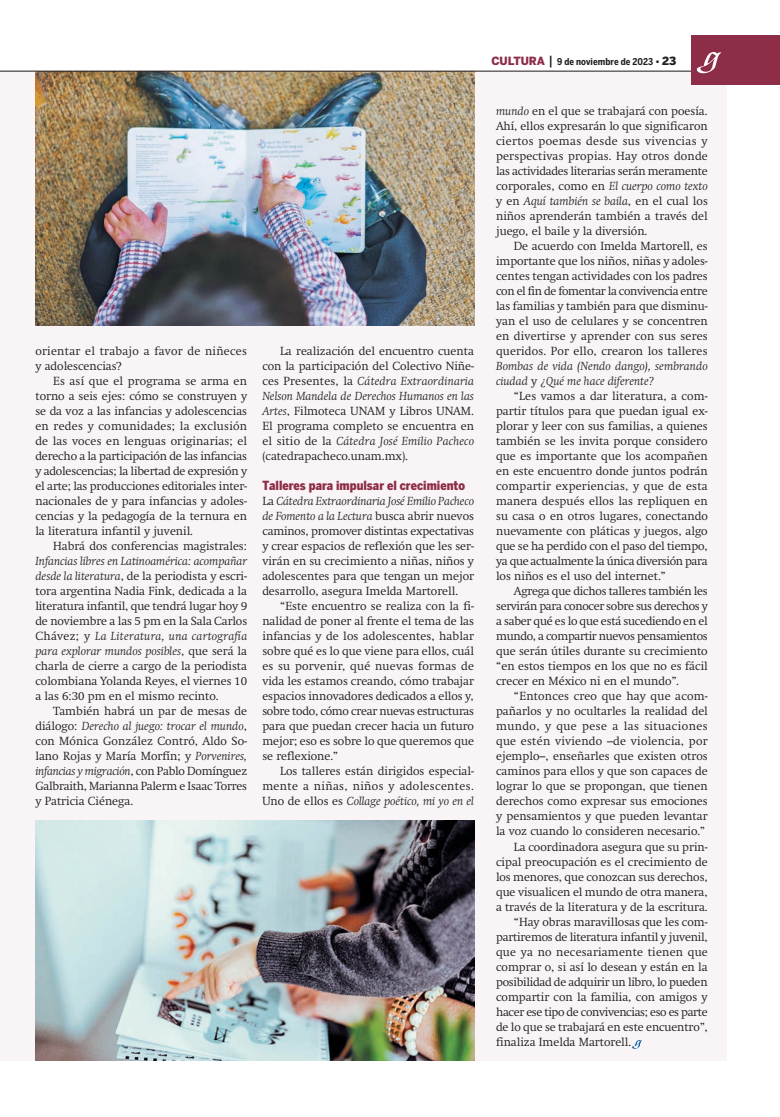
<style>
.page{position:relative;width:780px;height:1117px;background:#fff}
.page>*{position:absolute;margin:0;border:0;box-sizing:border-box;transform-origin:0 0}
.t1{font:900 12.5px "Benton Sans Cond";color:#8d2d47}
.t2{font:300 11.62px/15px "Swift";color:#231f20;text-align:justify}
.t3{font:300 11.62px "Swift";letter-spacing:.02em;color:#231f20}
.t4{font:italic 300 11.62px/15px "Swift";letter-spacing:.01em;color:#231f20}
.t5{font:300 11.62px/15px "Swift";letter-spacing:.025em;color:#231f20}
.t6{font:300 11.62px "Swift";letter-spacing:-.02em;color:#231f20}
.t7{font:300 11.62px "Swift";letter-spacing:-.025em;color:#231f20}
.t8{font:300 11.62px "Swift";letter-spacing:.035em;color:#231f20}
.t9{font:700 9.38px "Benton Sans Cond";letter-spacing:.01em;color:#231f20}
.s1{font-style:italic}
.s2{font-family:"Benton Sans";font-weight:900;font-size:11.25px;color:#8d2d47}
.s3{font-weight:500;font-size:12.5px}
.s4{font-family:"Benton Sans";font-weight:900}
.s5{font-family:"Benton Sans";font-weight:900;font-size:11.25px}
.s6{font-style:normal}
</style>
<div class="page">
<div style="left:0;top:71px;width:726px;height:989px;background:#f9f4f5"></div>
<img style="left:35px;top:72px;width:439px;height:253px">
<hr style="left:0;top:71px;width:726px;height:1px;background:#231f20">
<div style="left:691px;top:35px;width:88px;height:50px;background:#8d2d47"></div>
<svg style="left:696px;top:52px;width:26px;height:21px"></svg>
<img style="left:36px;top:820px;width:438px;height:240px">
<svg style="left:632px;top:1040px;width:10px;height:8px"></svg>
<p class="t5" style="left:35px;top:343px;width:213px">orientar el trabajo a favor de niñeces y adolescencias?</p>
<p class="t2" style="left:35px;top:373px;width:213px;text-indent:18px">Es así que el programa se arma en torno a seis ejes: cómo se construyen y se da voz a las infancias y adolescencias en redes y comunidades; la exclusión de las voces en lenguas originarias; el derecho a la participación de las infancias y adolescencias; la libertad de expresión y el arte; las producciones editoriales inter&shy;nacionales de y para infancias y adoles&shy;cencias y la pedagogía de la ternura en la literatura infantil y juvenil.</p>
<p class="t2" style="left:53px;top:538px;width:195px">Habrá dos conferencias magistrales:</p>
<p class="t2" style="left:35px;top:553px;width:213px"><span class="s1">Infancias libres en Latinoamérica: acompañar desde la literatura</span>, de la periodista y escri&shy;tora argentina Nadia Fink, dedicada a la literatura infantil, que tendrá lugar hoy 9 de noviembre a las 5 pm en la Sala Carlos Chávez; y <span class="s1">La Literatura, una cartografía para explorar mundos posibles</span>, que será la charla de cierre a cargo de la periodista colombiana Yolanda Reyes, el viernes 10 a las 6:30 pm en el mismo recinto.</p>
<p class="t2" style="left:35px;top:703px;width:213px;text-indent:18px">También habrá un par de mesas de diálogo: <span class="s1">Derecho al juego: trocar el mundo</span>, con Mónica González Contró, Aldo So&shy;lano Rojas y María Morfín; y <span class="s1">Porvenires, infancias y migración</span>, con Pablo Domínguez Galbraith, Marianna Palerm e Isaac Torres y Patricia Ciénega.</p>
<p class="t2" style="left:262px;top:343px;width:213px;text-indent:18px">La realización del encuentro cuenta con la participación del Colectivo Niñe&shy;ces Presentes, la <span class="s1">Cátedra Extraordinaria Nelson Mandela de Derechos Humanos en las Artes</span>, Filmoteca UNAM y Libros UNAM.<br>El programa completo se encuentra en el sitio de la <span class="s1">Cátedra José Emilio Pacheco </span>(catedrapacheco.unam.mx).</p>
<p class="t1" style="left:262px;top:478px;width:204px">Talleres para impulsar el crecimiento</p>
<p class="t2" style="left:262px;top:493px;width:213px">La <span class="s1">Cátedra Extraordinaria José Emilio Pacheco de Fomento a la Lectura</span> busca abrir nuevos caminos, promover distintas expectativas y crear espacios de reflexión que les ser&shy;virán en su crecimiento a niñas, niños y adolescentes para que tengan un mejor desarrollo, asegura Imelda Martorell.</p>
<p class="t2" style="left:262px;top:598px;width:213px;text-indent:18px">“Este encuentro se realiza con la fi&shy;nalidad de poner al frente el tema de las infancias y de los adolescentes, hablar sobre qué es lo que viene para ellos, cuál es su porvenir, qué nuevas formas de vida les estamos creando, cómo trabajar espacios innovadores dedicados a ellos y, sobre todo, cómo crear nuevas estructuras para que puedan crecer hacia un futuro mejor; eso es sobre lo que queremos que se reflexione.”</p>
<p class="t2" style="left:262px;top:763px;width:213px;text-indent:18px">Los talleres están dirigidos especial&shy;mente a niñas, niños y adolescentes.<br>Uno de ellos es <span class="s1">Collage poético, mi yo en el</span></p>
<p class="t9" style="left:491px;top:56px;width:186px"><span class="s2">CULTURA</span> <span class="s3">|</span> 9 de noviembre de 2023 <span class="s4">•</span> <span class="s5">23</span></p>
<p class="t2" style="left:496px;top:103px;width:213px"><span class="s1">mundo</span> en el que se trabajará con poesía.<br>Ahí, ellos expresarán lo que significaron ciertos poemas desde sus vivencias y perspectivas propias. Hay otros donde las actividades literarias serán meramente corporales, como en <span class="s1">El cuerpo como texto </span>y en <span class="s1">Aquí también se baila</span>, en el cual los niños aprenderán también a través del juego, el baile y la diversión.</p>
<p class="t2" style="left:496px;top:238px;width:213px;text-indent:18px">De acuerdo con Imelda Martorell, es importante que los niños, niñas y adoles&shy;centes tengan actividades con los padres con el fin de fomentar la convivencia entre las familias y también para que disminu&shy;yan el uso de celulares y se concentren en divertirse y aprender con sus seres queridos. Por ello, crearon los talleres</p>
<p class="t4" style="left:496px;top:358px;width:213px">Bombas de vida (Nendo dango), sembrando ciudad <span class="s6">y</span> ¿Qué me hace diferente?</p>
<p class="t2" style="left:496px;top:388px;width:213px;text-indent:18px">“Les vamos a dar literatura, a com&shy;partir títulos para que puedan igual ex&shy;plorar y leer con sus familias, a quienes también se les invita porque considero que es importante que los acompañen en este encuentro donde juntos podrán compartir experiencias, y que de esta manera después ellos las repliquen en su casa o en otros lugares, conectando nuevamente con pláticas y juegos, algo que se ha perdido con el paso del tiempo, ya que actualmente la única diversión para los niños es el uso del internet.”</p>
<p class="t2" style="left:496px;top:583px;width:213px;text-indent:18px">Agrega que dichos talleres también les servirán para conocer sobre sus derechos y a saber qué es lo que está sucediendo en el mundo, a compartir nuevos pensamientos que serán útiles durante su crecimiento “en estos tiempos en los que no es fácil crecer en México ni en el mundo”.</p>
<p class="t2" style="left:513px;top:688px;width:195px">“Entonces creo que hay que acom-</p>
<p class="t2" style="left:496px;top:703px;width:213px">pañarlos y no ocultarles la realidad del</p>
<p class="t8" style="left:496px;top:719px;width:213px">mundo, y que pese a las situaciones</p>
<p class="t3" style="left:496px;top:734px;width:213px">que estén viviendo –de violencia, por</p>
<p class="t2" style="left:496px;top:748px;width:213px">ejemplo–, enseñarles que existen otros</p>
<p class="t2" style="left:496px;top:763px;width:213px">caminos para ellos y que son capaces de</p>
<p class="t2" style="left:496px;top:778px;width:213px">lograr lo que se propongan, que tienen</p>
<p class="t2" style="left:496px;top:793px;width:213px">derechos como expresar sus emociones</p>
<p class="t2" style="left:496px;top:808px;width:213px">y pensamientos y que pueden levantar</p>
<p class="t2" style="left:496px;top:823px;width:210px">la voz cuando lo consideren necesario.”</p>
<p class="t2" style="left:513px;top:838px;width:195px">La coordinadora asegura que su prin-</p>
<p class="t2" style="left:496px;top:853px;width:213px">cipal preocupación es el crecimiento de</p>
<p class="t2" style="left:496px;top:868px;width:213px">los menores, que conozcan sus derechos,</p>
<p class="t2" style="left:496px;top:883px;width:213px">que visualicen el mundo de otra manera,</p>
<p class="t2" style="left:496px;top:898px;width:213px">a través de la literatura y de la escritura.</p>
<p class="t2" style="left:513px;top:913px;width:195px">“Hay obras maravillosas que les com-</p>
<p class="t2" style="left:496px;top:928px;width:213px">partiremos de literatura infantil y juvenil,</p>
<p class="t3" style="left:496px;top:944px;width:213px">que ya no necesariamente tienen que</p>
<p class="t2" style="left:496px;top:958px;width:213px">comprar o, si así lo desean y están en la</p>
<p class="t6" style="left:496px;top:974px;width:213px">posibilidad de adquirir un libro, lo pueden</p>
<p class="t2" style="left:496px;top:988px;width:213px">compartir con la familia, con amigos y</p>
<p class="t7" style="left:496px;top:1004px;width:213px">hacer ese tipo de convivencias; eso es parte</p>
<p class="t2" style="left:496px;top:1018px;width:213px">de lo que se trabajará en este encuentro”,</p>
<p class="t2" style="left:496px;top:1033px;width:137px">finaliza Imelda Martorell.</p>
</div>
